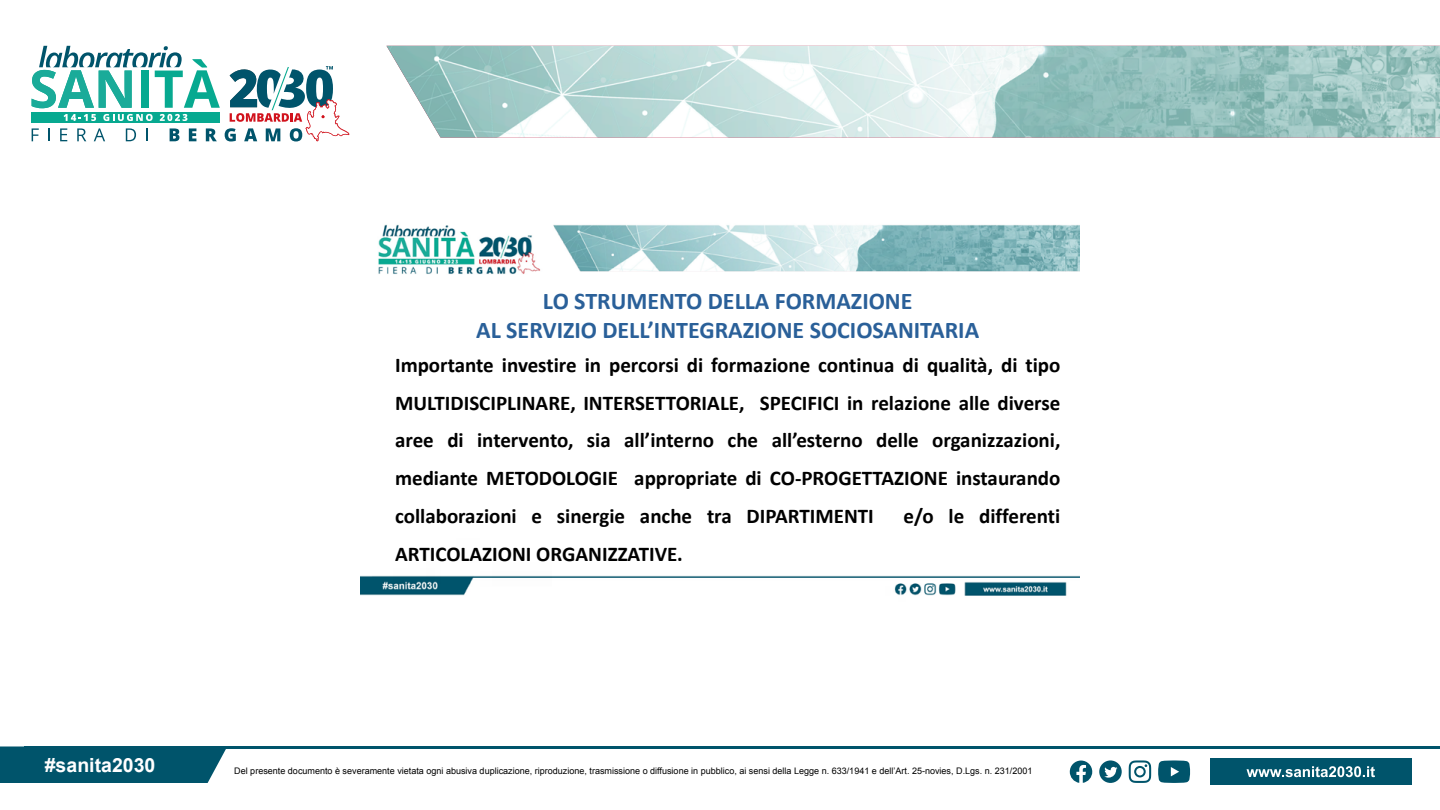
<style>
.page{position:relative;width:1440px;height:810px;background:#fff}
.page>*{position:absolute;margin:0;border:0;box-sizing:border-box;transform-origin:0 0}
.t1{font:700 24px/29.2px "Calibri";color:#2a6099;text-align:center}
.t2{font:700 21px/37.7px "Calibri";color:#000;text-align:justify}
.t3{font:700 19.5px "Arial";color:#fff}
.t4{font:9px "Arial";color:#000}
</style>
<div class="page">
<img style="left:386px;top:46px;width:1054px;height:92px">
<svg style="left:32px;top:46px;width:317px;height:95px"></svg>
<div style="left:0;top:746px;width:226px;height:37px;background:#00546b"></div>
<div style="left:1210px;top:759px;width:201px;height:26px;background:#00546b"></div>
<hr style="left:24px;top:746px;width:1416px;height:3px;background:#00546b">
<svg style="left:1247px;top:766px;width:128px;height:11px"></svg>
<svg style="left:1129px;top:760px;width:22px;height:23px"></svg>
<svg style="left:1158px;top:760px;width:32px;height:23px"></svg>
<svg style="left:1070px;top:761px;width:22px;height:22px"></svg>
<svg style="left:1099px;top:760px;width:23px;height:23px"></svg>
<img style="left:360px;top:224px;width:720px;height:372px">
<p class="t3" style="left:45px;top:752px;width:112px">#sanita2030</p>
<p class="t1" style="left:476px;top:286px;width:505px">LO STRUMENTO DELLA FORMAZIONE<br>AL SERVIZIO DELL’INTEGRAZIONE SOCIOSANITARIA</p>
<p class="t2" style="left:395px;top:346px;width:667px">Importante investire in percorsi di formazione continua di qualità, di tipo MULTIDISCIPLINARE, INTERSETTORIALE, SPECIFICI in relazione alle diverse aree di intervento, sia all’interno che all’esterno delle organizzazioni, mediante METODOLOGIE appropriate di CO-PROGETTAZIONE instaurando collaborazioni e sinergie anche tra DIPARTIMENTI</p>
<p class="t2" style="left:903px;top:497px;width:158px">e/o le differenti</p>
<p class="t2" style="left:395px;top:535px;width:289px">ARTICOLAZIONI ORGANIZZATIVE.</p>
<p class="t4" style="left:234px;top:765px;width:800px">Del presente documento è severamente vietata ogni abusiva duplicazione, riproduzione, trasmissione o diffusione in pubblico, ai sensi della Legge n. 633/1941 e dell’Art. 25-novies, D.Lgs. n. 231/2001</p>
</div>
